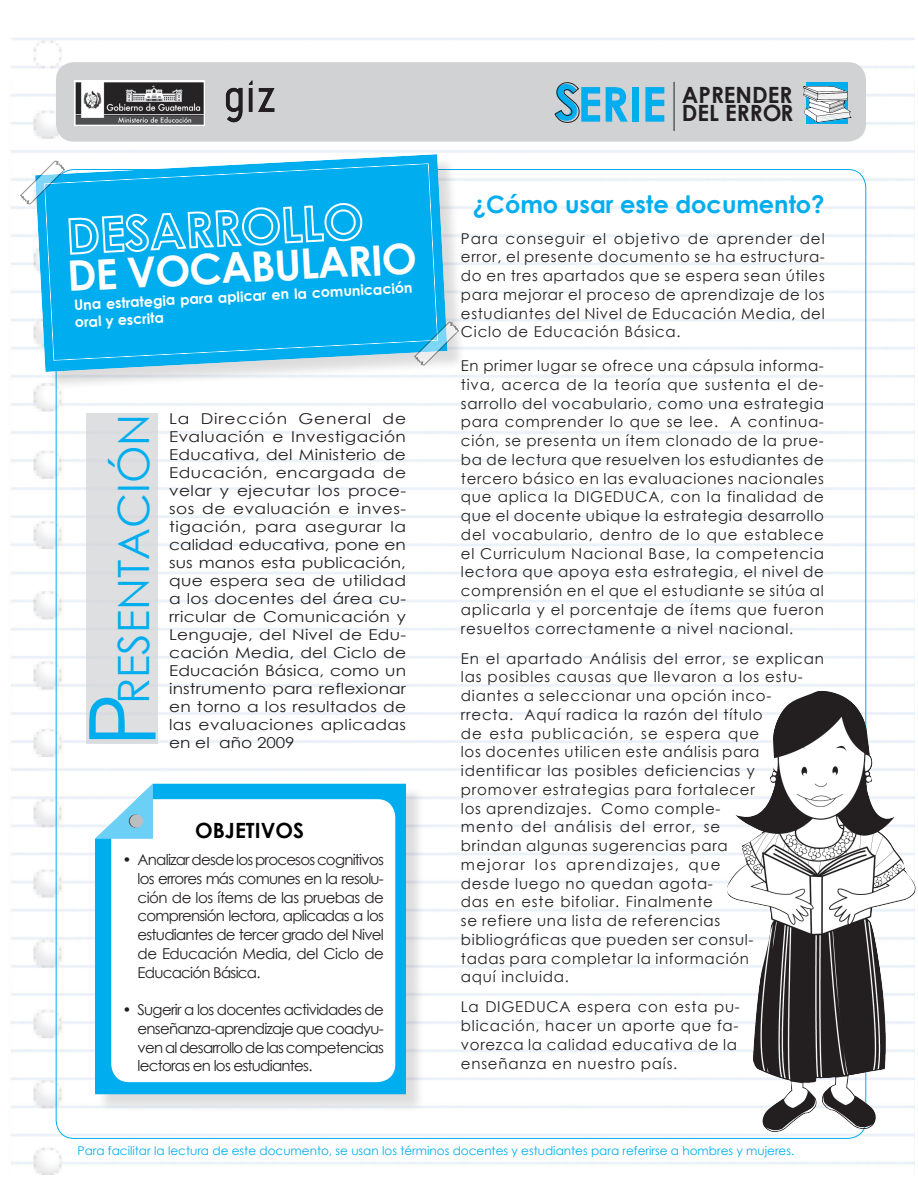
<style>
.page{position:relative;width:918px;height:1188px;background:#fff}
.page>*{position:absolute;margin:0;border:0;box-sizing:border-box;transform-origin:0 0}
.t1{font:92.25px "Century Gothic";color:#00aeef}
.t2{font:700 49.05px "Century Gothic";color:#00aeef}
.TEXTO{font:43.2px "Century Gothic";color:#00aeef}
.t3{font:700 42px "Century Gothic";color:#fff}
.TEXTO-2{font:700 24px "Century Gothic";color:#00aeef}
.t4{font:700 22.35px/17.9px "Century Gothic";color:#231f20}
.t5{font:700 21px "Century Gothic";color:#000}
.TEXTO-3{font:15px/18.8px "Century Gothic";letter-spacing:.05em;color:#231f20;text-align:justify}
.PRESENTACION{font:15px/18px "Century Gothic";letter-spacing:.02em;color:#231f20;text-align:justify;scale:1.13 1}
.TEXTO-4{font:700 14.25px/17.1px "Century Gothic";color:#fff}
.BIBIOGRAFIA{font:12px "Century Gothic";color:#00aeef}
</style>
<div class="page">
<img style="left:11px;top:38px;width:904px;height:1137px">
<div style="left:56px;top:62px;width:810px;height:80px;background:#d1d2d4;border-radius:18px"></div>
<div style="left:806px;top:82px;width:42px;height:42px;background:#00aeef"></div>
<img style="left:803px;top:86px;width:49px;height:37px">
<svg style="left:555px;top:83px;width:45px;height:40px"></svg>
<svg style="left:606px;top:87px;width:22px;height:35px"></svg>
<div style="left:633px;top:87px;width:6px;height:35px;background:#00aeef"></div>
<svg style="left:645px;top:87px;width:19px;height:35px"></svg>
<hr style="left:674px;top:82px;width:1px;height:49px;background:#231f20">
<div style="left:97px;top:786px;width:328px;height:328px;background:#231f20;opacity:.15"></div>
<div style="left:95px;top:783px;width:311px;height:312px;background:#00aeef"></div>
<div style="left:111px;top:799px;width:284px;height:283px;background:#fff;border-radius:18px"></div>
<div style="left:87px;top:413px;width:71px;height:331px;background:#dedfe0"></div>
<svg style="left:95px;top:783px;width:58px;height:56px"></svg>
<div style="left:38px;top:157px;width:428px;height:233px;background:#231f20;opacity:.15"></div>
<svg style="left:35px;top:154px;width:412px;height:218px"></svg>
<div style="left:47px;top:166px;width:409px;height:213px;background:#231f20;opacity:.15"></div>
<div style="left:44px;top:163px;width:394px;height:198px;background:#00aeef"></div>
<svg style="left:414px;top:322px;width:45px;height:44px"></svg>
<svg style="left:20px;top:161px;width:343px;height:95px"></svg>
<svg style="left:129px;top:814px;width:13px;height:14px"></svg>
<div style="left:130px;top:814px;width:13px;height:14px;background:#bcbdc0;border-radius:50%"></div>
<img style="left:727px;top:690px;width:188px;height:442px">
<img style="left:75px;top:80px;width:129px;height:46px">
<img style="left:225px;top:80px;width:50px;height:43px">
<h2 class="t2" style="left:554px;top:65px;width:27px">S</h2>
<h3 class="t4" style="left:682px;top:85px;width:113px">APRENDER<br>DEL ERROR</h3>
<p class="t3" style="left:66px;top:244px;width:352px;rotate:-3deg">DE VOCABULARIO</p>
<p class="TEXTO-4" style="left:74px;top:296px;width:340px;rotate:-3deg">Una estrategia para aplicar en la comunicación oral y escrita</p>
<p class="TEXTO" style="left:103px;top:704px;width:292px;rotate:-90deg">RESENTACIÓN</p>
<p class="t1" style="left:58px;top:747px;width:56px;rotate:-90deg">P</p>
<p class="PRESENTACION" style="left:169px;top:409px;width:211px">La Dirección General de Evaluación e Investigación Educativa, del Ministerio de Educación, encargada de velar y ejecutar los proce&shy;sos de evaluación e inves&shy;tigación, para asegurar la calidad educativa, pone en sus manos esta publicación, que espera sea de utilidad a los docentes del área cu&shy;rricular de Comunicación y Lenguaje, del Nivel de Edu&shy;cación Media, del Ciclo de Educación Básica, como un instrumento para reflexionar en torno a los resultados de las evaluaciones aplicadas en el año 2009</p>
<p class="t5" style="left:195px;top:814px;width:110px">OBJETIVOS</p>
<p class="TEXTO-3" style="left:138px;top:850px;width:248px;text-indent:-15px">• Analizar desde los procesos cognitivos los errores más comunes en la resolu&shy;ción de los ítems de las pruebas de comprensión lectora, aplicadas a los estudiantes de tercer grado del Nivel de Educación Media, del Ciclo de Educación Básica.</p>
<p class="TEXTO-3" style="left:138px;top:1000px;width:248px;text-indent:-15px">• Sugerir a los docentes actividades de enseñanza-aprendizaje que coadyu&shy;ven al desarrollo de las competencias lectoras en los estudiantes.</p>
<p class="TEXTO-2" style="left:473px;top:186px;width:353px">¿Cómo usar este documento?</p>
<p class="TEXTO-3" style="left:461px;top:228px;width:365px">Para conseguir el objetivo de aprender del error, el presente documento se ha estructura&shy;do en tres apartados que se espera sean útiles para mejorar el proceso de aprendizaje de los estudiantes del Nivel de Educación Media, del Ciclo de Educación Básica.</p>
<p class="TEXTO-3" style="left:461px;top:356px;width:365px">En primer lugar se ofrece una cápsula informa&shy;tiva, acerca de la teoría que sustenta el de&shy;sarrollo del vocabulario, como una estrategia para comprender lo que se lee. A continua&shy;ción, se presenta un ítem clonado de la prue&shy;ba de lectura que resuelven los estudiantes de tercero básico en las evaluaciones nacionales que aplica la DIGEDUCA, con la finalidad de que el docente ubique la estrategia desarrollo del vocabulario, dentro de lo que establece el Curriculum Nacional Base, la competencia lectora que apoya esta estrategia, el nivel de comprensión en el que el estudiante se sitúa al aplicarla y el porcentaje de ítems que fueron resueltos correctamente a nivel nacional.</p>
<p class="TEXTO-3" style="left:461px;top:648px;width:365px;text-align:left">En el apartado Análisis del error, se explican las posibles causas que llevaron a los estu&shy;diantes a seleccionar una opción inco&shy;rrecta. Aquí radica la razón del título<br>de esta publicación, se espera que<br>los docentes utilicen este análisis para identificar las posibles deficiencias y promover estrategias para fortalecer<br>los aprendizajes. Como comple-<br>mento del análisis del error, se<br>brindan algunas sugerencias para<br>mejorar los aprendizajes, que<br>desde luego no quedan agota-<br>das en este bifoliar. Finalmente<br>se refiere una lista de referencias bibliográficas que pueden ser consul-<br>tadas para completar la información<br>aquí incluida.</p>
<p class="TEXTO-3" style="left:461px;top:997px;width:280px;text-align:left">La DIGEDUCA espera con esta pu&shy;blicación, hacer un aporte que fa&shy;vorezca la calidad educativa de la enseñanza en nuestro país.</p>
<p class="BIBIOGRAFIA" style="left:78px;top:1142px;width:718px">Para facilitar la lectura de este documento, se usan los términos docentes y estudiantes para referirse a hombres y mujeres.</p>
</div>
